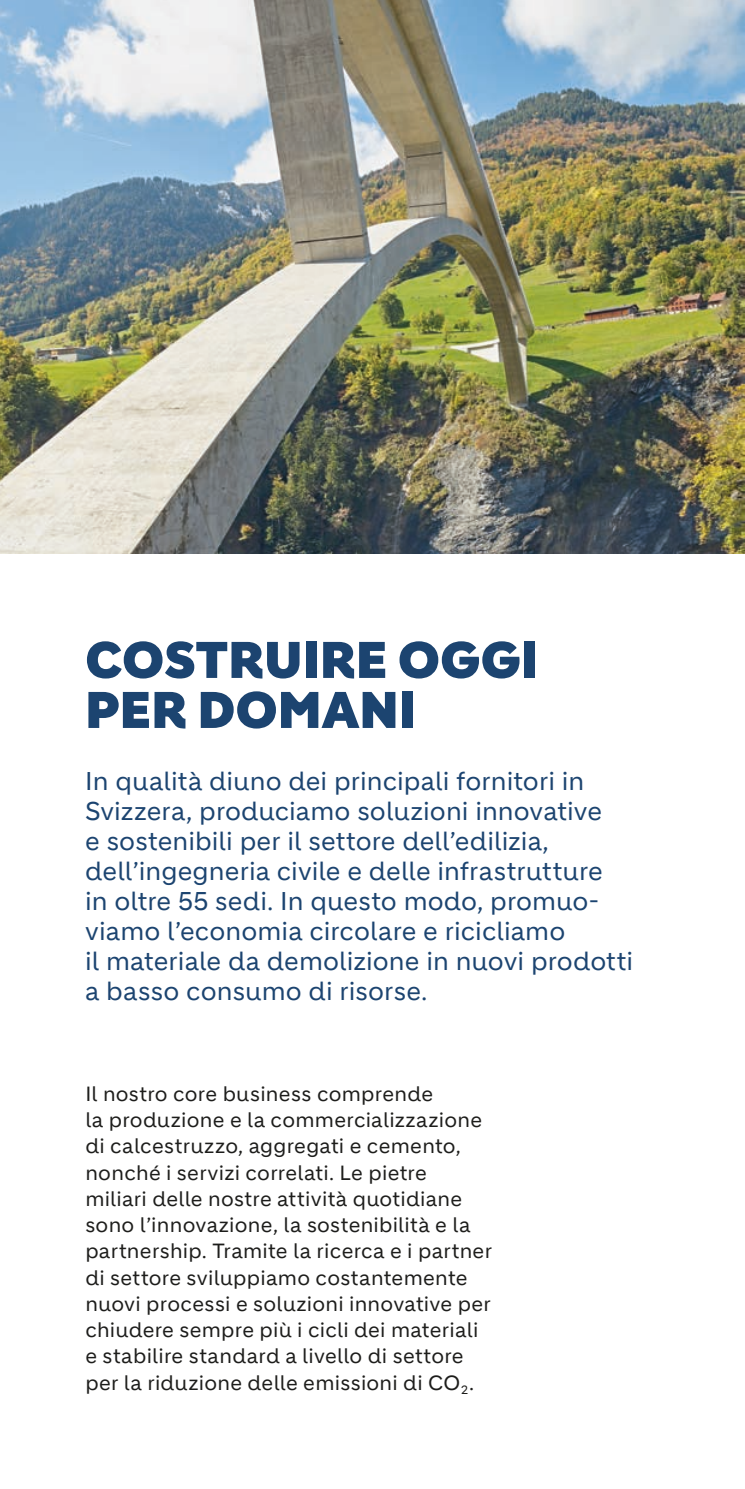
<style>
.page{position:relative;width:745px;height:1489px;background:#fff}
.page>*{position:absolute;margin:0;border:0;box-sizing:border-box;transform-origin:0 0}
.t1{font:900 50px/50px "Holcim Headline";letter-spacing:.01em;color:#1c4470}
.t2{font:25px/30px "Holcim";letter-spacing:.005em;color:#1c4470}
.t3{font:20px/26.2px "Holcim";letter-spacing:.015em;color:#1d1d1b}
</style>
<div class="page">
<img style="left:0;top:0;width:744px;height:554px">
<h1 class="t1" style="left:85px;top:636px;width:454px">COSTRUIRE OGGI<br>PER DOMANI</h1>
<p class="t2" style="left:85px;top:766px;width:549px">In qualità diuno dei principali fornitori in Svizzera, produciamo soluzioni innovative<br>e sostenibili per il settore dell’edilizia, dell’ingegneria civile e delle infrastrutture<br>in oltre 55 sedi. In questo modo, promuo&shy;viamo l’economia circolare e ricicliamo<br>il materiale da demolizione in nuovi prodotti a basso consumo di risorse.</p>
<p class="t3" style="left:85px;top:1080px;width:408px">Il nostro core business comprende<br>la produzione e la commercializzazione di calcestruzzo, aggregati e cemento, nonché i servizi correlati. Le pietre miliari delle nostre attività quotidiane sono l’innovazione, la sostenibilità e la partnership. Tramite la ricerca e i partner di settore sviluppiamo costantemente nuovi processi e soluzioni innovative per chiudere sempre più i cicli dei materiali e stabilire standard a livello di settore per la riduzione delle emissioni di CO<sub>2</sub>.</p>
</div>
